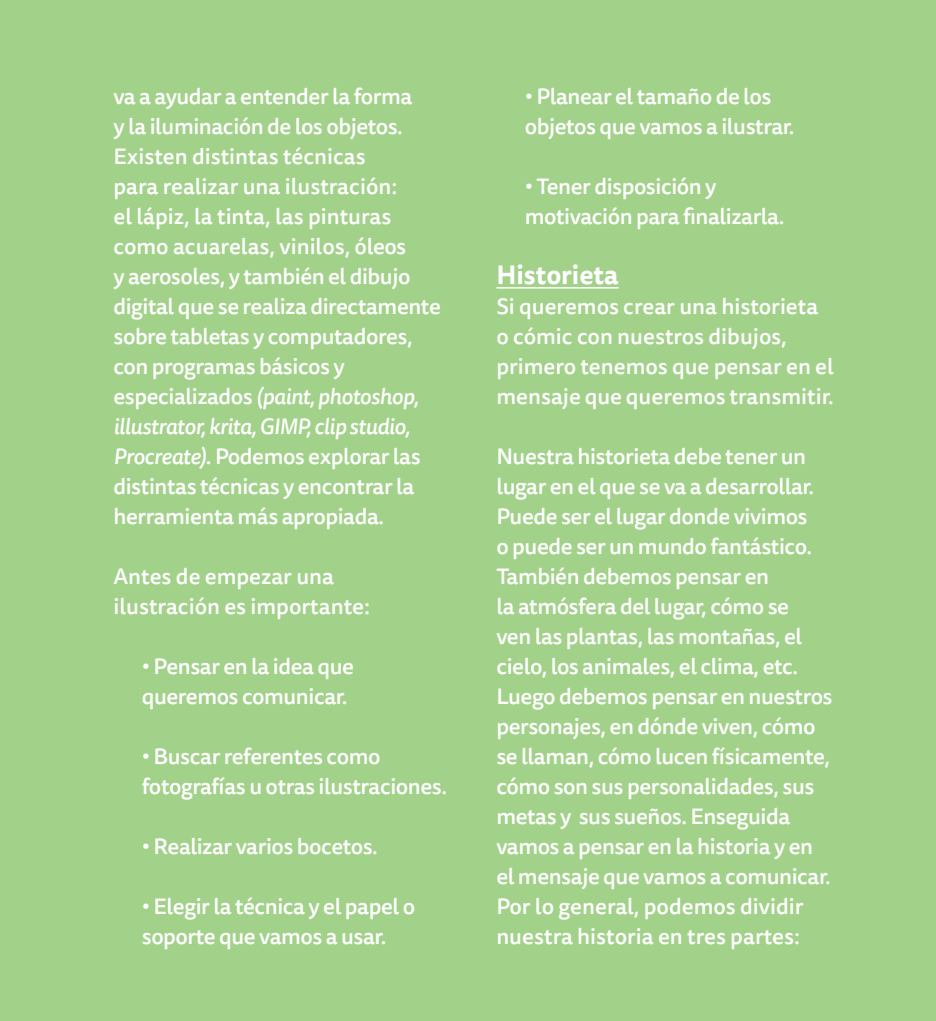
<style>
.page{position:relative;width:936px;height:1021px;background:#fff}
.page>*{position:absolute;margin:0;border:0;box-sizing:border-box;transform-origin:0 0}
.t1{font:700 26px "Tisa Sans Pro";color:#fff}
.t2{font:500 22px/30px "Tisa Sans Pro";letter-spacing:-.02em;color:#fff}
.t3{font:500 22px/30px "Tisa Sans Pro";color:#fff}
.s1{font-style:italic}
.s2{font-weight:400}
</style>
<div class="page">
<div style="left:0;top:0;width:935px;height:1020px;background:#a2d18a"></div>
<hr style="left:496px;top:287px;width:122px;height:1px;background:#fff">
<p class="t2" style="left:113px;top:81px;width:300px">va a ayudar a entender la forma y la iluminación de los objetos.</p>
<p class="t2" style="left:113px;top:141px;width:329px">Existen distintas técnicas<br>para realizar una ilustración:<br>el lápiz, la tinta, las pinturas como acuarelas, vinilos, óleos<br>y aerosoles, y también el dibujo digital que se realiza directamente sobre tabletas y computadores, con programas básicos y especializados <span class="s1">(paint, photoshop, illustrator, krita, GIMP, clip studio,<br>Procreate)</span>. Podemos explorar las distintas técnicas y encontrar la herramienta más apropiada.</p>
<p class="t3" style="left:113px;top:561px;width:258px">Antes de empezar una ilustración es importante:</p>
<p class="t2" style="left:142px;top:651px;width:214px"><span class="s2">•</span> Pensar en la idea que queremos comunicar.</p>
<p class="t2" style="left:142px;top:741px;width:307px"><span class="s2">•</span> Buscar referentes como fotografías u otras ilustraciones.</p>
<p class="t2" style="left:142px;top:831px;width:238px"><span class="s2">•</span> Realizar varios bocetos.</p>
<p class="t2" style="left:142px;top:891px;width:275px"><span class="s2">•</span> Elegir la técnica y el papel o soporte que vamos a usar.</p>
<p class="t2" style="left:524px;top:81px;width:271px"><span class="s2">•</span> Planear el tamaño de los objetos que vamos a ilustrar.</p>
<p class="t2" style="left:524px;top:171px;width:261px"><span class="s2">•</span> Tener disposición y motivación para finalizarla.</p>
<p class="t1" style="left:496px;top:255px;width:124px">Historieta</p>
<p class="t3" style="left:496px;top:291px;width:339px">Si queremos crear una historieta o cómic con nuestros dibujos, primero tenemos que pensar en el mensaje que queremos transmitir.</p>
<p class="t2" style="left:496px;top:441px;width:319px">Nuestra historieta debe tener un lugar en el que se va a desarrollar.<br>Puede ser el lugar donde vivimos o puede ser un mundo fantástico.<br>También debemos pensar en<br>la atmósfera del lugar, cómo se ven las plantas, las montañas, el cielo, los animales, el clima, etc.</p>
<p class="t2" style="left:496px;top:681px;width:337px">Luego debemos pensar en nuestros personajes, en dónde viven, cómo se llaman, cómo lucen físicamente, cómo son sus personalidades, sus metas y sus sueños. Enseguida vamos a pensar en la historia y en el mensaje que vamos a comunicar.</p>
<p class="t3" style="left:496px;top:891px;width:308px">Por lo general, podemos dividir nuestra historia en tres partes:</p>
</div>
